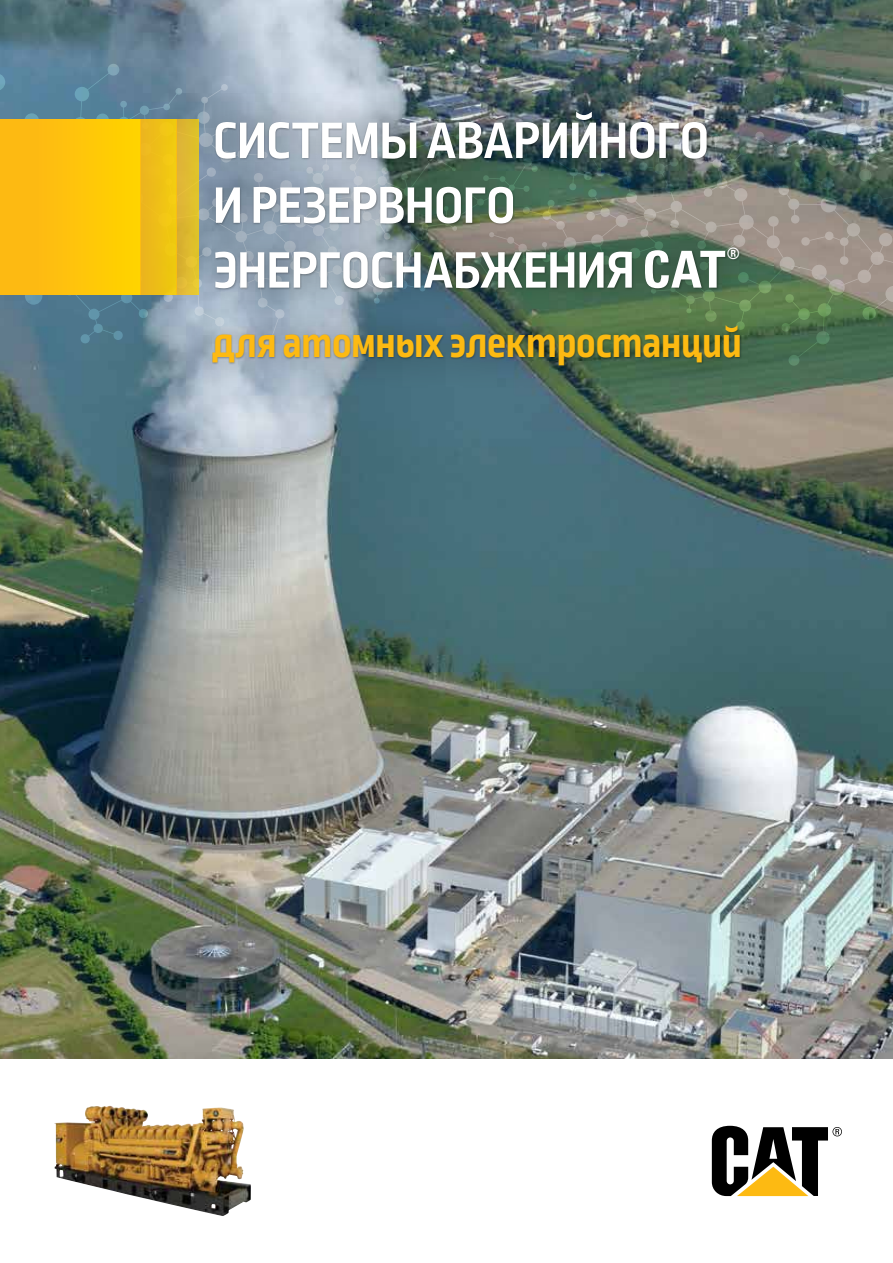
<style>
.page{position:relative;width:893px;height:1263px;background:#fff}
.page>*{position:absolute;margin:0;border:0;box-sizing:border-box;transform-origin:0 0}
.t1{font:700 54px/64.8px "Ropa Sans Pro";letter-spacing:-.01em;color:#fff}
.t2{font:700 45px "Ropa Sans Pro";letter-spacing:-.02em;color:#fdba12}
.t3{font:700 condensed 15.75px "Univers LT Std";color:#fff}
.s1{font-family:"Univers LT Std";font-stretch:condensed;font-size:51px}
</style>
<div class="page">
<img style="left:0;top:0;width:893px;height:1059px">
<img style="left:0;top:64px;width:893px;height:302px">
<div style="left:179px;top:79px;width:595px;height:317px;background:#000;opacity:.4"></div>
<div style="left:0;top:119px;width:140px;height:175px;background:linear-gradient(to right,#fdb517,#ffd200)"></div>
<div style="left:140px;top:119px;width:36px;height:175px;background:#eebf17"></div>
<div style="left:176px;top:119px;width:22px;height:175px;background:#dfba30"></div>
<svg style="left:712px;top:1126px;width:130px;height:70px"></svg>
<img style="left:54px;top:1106px;width:197px;height:110px">
<p class="t1" style="left:213px;top:111px;width:514px">СИСТЕМЫ АВАРИЙНОГО<br>И РЕЗЕРВНОГО<br>ЭНЕРГОСНАБЖЕНИЯ <span class="s1">CAT</span></p>
<p class="t3" style="left:727px;top:244px;width:15px">®</p>
<p class="t2" style="left:213px;top:316px;width:531px">для атомных электростанций</p>
</div>
